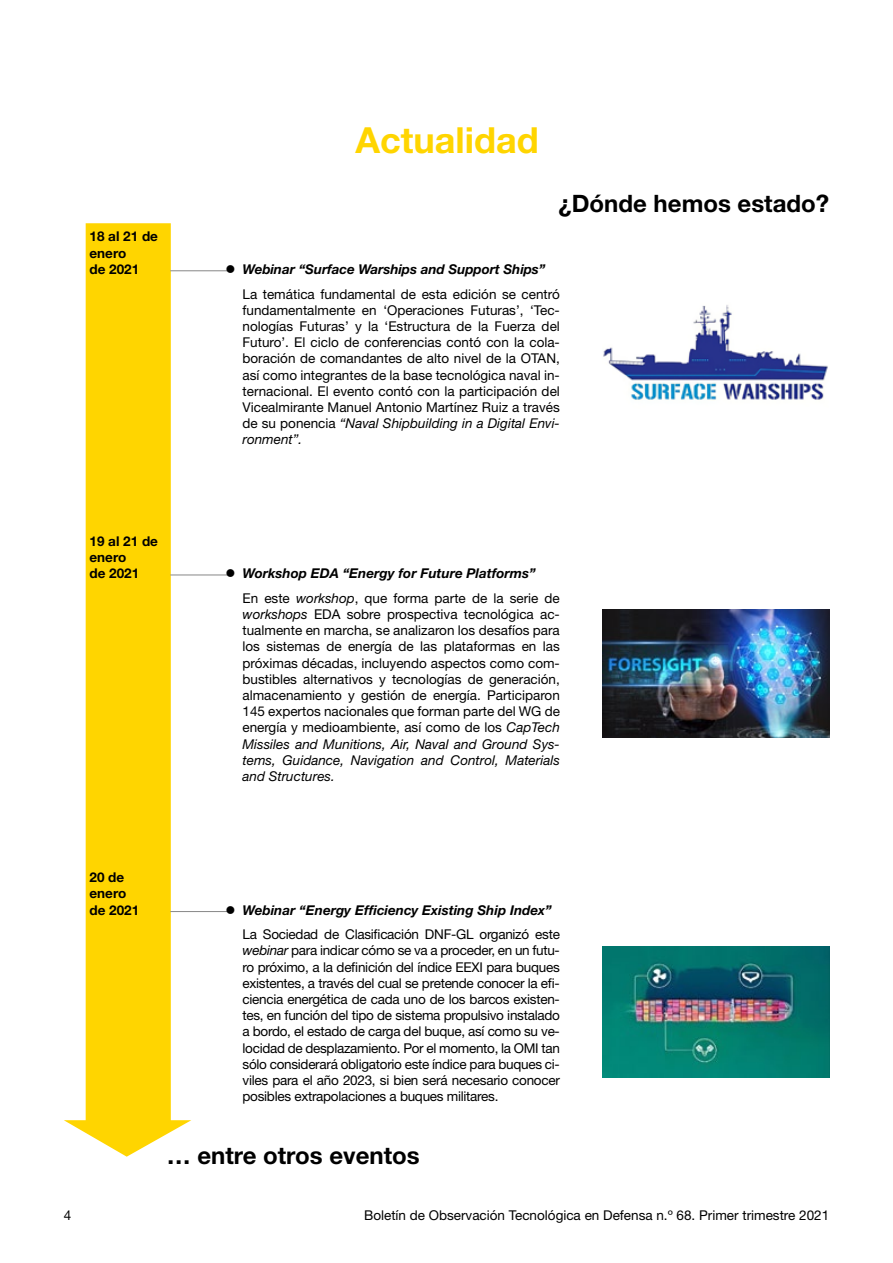
<style>
.page{position:relative;width:893px;height:1263px;background:#fff}
.page>*{position:absolute;margin:0;border:0;box-sizing:border-box;transform-origin:0 0}
.t1{font:700 36px "Helvetica Neue LT Std";color:#ffd500}
._01-Titulo_articulo{font:700 24px "Helvetica Neue LT Std";color:#000}
.t2{font:13.5px/16.2px "Helvetica Neue LT Std";color:#000;text-align:justify}
.t3{font:13.5px/24.8px "Helvetica Neue LT Std";letter-spacing:-.02em;color:#000}
.t4{font:italic 700 13.5px/24.8px "Helvetica Neue LT Std";color:#000}
.t5{font:700 13.5px/16.2px "Helvetica Neue LT Pro";color:#000}
.s1{font-weight:700;font-style:italic}
.s2{font-style:italic}
.s3{font-weight:400;font-style:normal}
.s4{font-weight:400}
</style>
<div class="page">
<svg style="left:64px;top:223px;width:127px;height:934px;fill:#ffd500"></svg>
<hr style="left:170px;top:270px;width:58px;height:1px;background:#878787">
<hr style="left:170px;top:575px;width:58px;height:1px;background:#878787">
<hr style="left:170px;top:911px;width:58px;height:1px;background:#878787">
<img style="left:603px;top:305px;width:225px;height:95px">
<img style="left:602px;top:609px;width:227px;height:128px">
<img style="left:602px;top:947px;width:227px;height:130px">
<p class="t5" style="left:90px;top:228px;width:70px">18 al 21 de enero<br>de 2021</p>
<p class="t1" style="left:356px;top:118px;width:185px">Actualidad</p>
<p class="_01-Titulo_articulo" style="left:558px;top:188px;width:272px">¿Dónde hemos estado?</p>
<p class="t2" style="left:243px;top:256px;width:319px;line-height:24.8px;text-indent:-17px">● <span class="s1">Webinar “Surface Warships and Support Ships”<br></span>La temática fundamental de esta edición se centró</p>
<p class="t2" style="left:243px;top:302px;width:319px">fundamentalmente en ‘Operaciones Futuras’, ‘Tec&shy;nologías Futuras’ y la ‘Estructura de la Fuerza del Futuro’. El ciclo de conferencias contó con la cola&shy;boración de comandantes de alto nivel de la OTAN, así como integrantes de la base tecnológica naval in&shy;ternacional. El evento contó con la participación del Vicealmirante Manuel Antonio Martínez Ruiz a través de su ponencia <span class="s2">“Naval Shipbuilding in a Digital Envi&shy;ronment”.</span></p>
<p class="t5" style="left:90px;top:532px;width:70px">19 al 21 de enero<br>de 2021</p>
<p class="t4" style="left:243px;top:560px;width:319px;text-indent:-17px">● Workshop EDA “Energy for Future Platforms”<br><span class="s3">En este</span> <span class="s4">workshop</span><span class="s3">, que forma parte de la serie de</span></p>
<p class="t2" style="left:243px;top:606px;width:319px"><span class="s2">workshops</span> EDA sobre prospectiva tecnológica ac&shy;tualmente en marcha, se analizaron los desafíos para los sistemas de energía de las plataformas en las próximas décadas, incluyendo aspectos como com&shy;bustibles alternativos y tecnologías de generación, almacenamiento y gestión de energía. Participaron 145 expertos nacionales que forman parte del WG de energía y medioambiente, así como de los <span class="s2">CapTech Missiles and Munitions, Air, Naval and Ground Sys&shy;tems, Guidance, Navigation and Control, Materials and Structures.</span></p>
<p class="t5" style="left:90px;top:869px;width:51px">20 de enero de 2021</p>
<p class="t3" style="left:243px;top:897px;width:319px;text-indent:-17px">● <span class="s1">Webinar “Energy Efficiency Existing Ship Index”<br></span>La Sociedad de Clasificación DNF-GL organizó este</p>
<p class="t2" style="left:243px;top:942px;width:319px"><span class="s2">webinar</span> para indicar cómo se va a proceder, en un futu&shy;ro próximo, a la definición del índice EEXI para buques existentes, a través del cual se pretende conocer la efi&shy;ciencia energética de cada uno de los barcos existen&shy;tes, en función del tipo de sistema propulsivo instalado a bordo, el estado de carga del buque, así como su ve&shy;locidad de desplazamiento. Por el momento, la OMI tan sólo considerará obligatorio este índice para buques ci&shy;viles para el año 2023, si bien será necesario conocer posibles extrapolaciones a buques militares.</p>
<h2 class="_01-Titulo_articulo" style="left:167px;top:1141px;width:254px">… entre otros eventos</h2>
<p class="t2" style="left:64px;top:1207px;width:9px">4</p>
<p class="t2" style="left:364px;top:1207px;width:467px">Boletín de Observación Tecnológica en Defensa n.º 68. Primer trimestre 2021</p>
</div>
